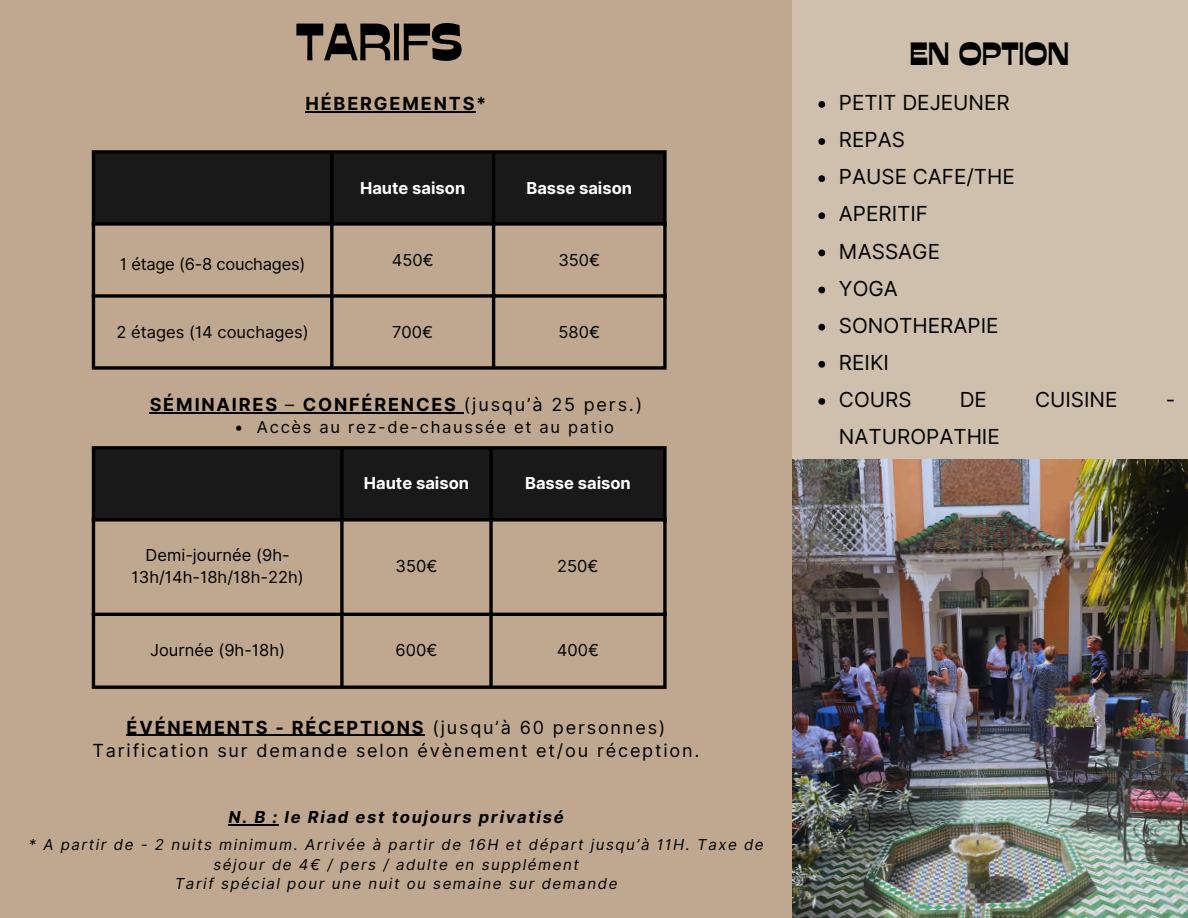
<style>
.page{position:relative;width:1188px;height:918px;background:#bfa88f}
.page>*{position:absolute;margin:0;border:0;box-sizing:border-box;transform-origin:0 0}
.t1{font:700 52.5px "Stadio Now Display";color:#000}
.t2{font:700 32.25px "Stadio Now Display";color:#000}
.t3{font:20.7px "Inter";color:#000}
.t4{font:18px/23.1px "Inter";letter-spacing:.1em;color:#000;text-align:center}
.t5{font:700 18px "Inter";letter-spacing:.1em;color:#000}
.t6{font:16.5px/21.9px "Inter";color:#000;text-align:center}
.t7{font:700 16.5px "Inter";color:#fff}
.t8{font:16.5px "Inter";letter-spacing:.1em;color:#000}
.t9{font:italic 700 16.5px "Inter";letter-spacing:.1em;color:#000}
.t10{font:italic 15px/19.2px "Inter";letter-spacing:.1em;color:#000;text-align:center}
.s1{font-weight:400}
.s2{font-weight:700}
</style>
<div class="page">
<div style="left:792px;top:0;width:396px;height:714px;background:#cec0ac"></div>
<hr style="left:305px;top:111px;width:171px;height:2px;background:#000">
<hr style="left:150px;top:412px;width:135px;height:2px;background:#000">
<svg style="left:285px;top:412px;width:18px;height:2px"></svg>
<hr style="left:303px;top:412px;width:161px;height:2px;background:#000">
<hr style="left:126px;top:735px;width:299px;height:1px;background:#000">
<hr style="left:229px;top:824px;width:50px;height:2px;background:#000">
<div style="left:95px;top:154px;width:568px;height:68px;background:#191919"></div>
<hr style="left:92px;top:154px;width:3px;height:212px;background:#000">
<svg style="left:330px;top:154px;width:4px;height:212px"></svg>
<hr style="left:492px;top:154px;width:3px;height:212px;background:#000">
<svg style="left:663px;top:154px;width:4px;height:212px"></svg>
<svg style="left:92px;top:150px;width:575px;height:4px;background:#0e0c0b"></svg>
<svg style="left:95px;top:222px;width:572px;height:4px;background:#12100e"></svg>
<svg style="left:95px;top:294px;width:572px;height:4px;background:#1c1915"></svg>
<svg style="left:92px;top:366px;width:575px;height:4px;background:#1d1915"></svg>
<div style="left:95px;top:450px;width:568px;height:68px;background:#191919"></div>
<hr style="left:92px;top:450px;width:3px;height:236px;background:#000">
<svg style="left:340px;top:450px;width:4px;height:236px"></svg>
<svg style="left:489px;top:450px;width:4px;height:236px"></svg>
<svg style="left:663px;top:450px;width:4px;height:236px"></svg>
<svg style="left:92px;top:446px;width:575px;height:4px;background:#090807"></svg>
<svg style="left:95px;top:518px;width:572px;height:4px;background:#171411"></svg>
<hr style="left:92px;top:613px;width:575px;height:3px;background:#000">
<hr style="left:92px;top:686px;width:575px;height:3px;background:#000">
<img style="left:792px;top:459px;width:396px;height:459px">
<svg style="left:818px;top:101px;width:7px;height:7px"></svg>
<svg style="left:818px;top:138px;width:7px;height:7px"></svg>
<svg style="left:818px;top:175px;width:7px;height:7px"></svg>
<svg style="left:818px;top:212px;width:7px;height:7px"></svg>
<svg style="left:818px;top:250px;width:7px;height:6px"></svg>
<svg style="left:818px;top:287px;width:7px;height:6px"></svg>
<svg style="left:818px;top:324px;width:7px;height:7px"></svg>
<svg style="left:818px;top:361px;width:7px;height:7px"></svg>
<svg style="left:818px;top:398px;width:7px;height:7px"></svg>
<p class="t1" style="left:296px;top:10px;width:168px">TARIFS</p>
<h1 class="t5" style="left:305px;top:93px;width:183px">HÉBERGEMENTS*</h1>
<p class="t7" style="left:360px;top:178px;width:107px">Haute saison</p>
<p class="t7" style="left:526px;top:178px;width:107px">Basse saison</p>
<p class="t6" style="left:120px;top:253px;width:187px">1 étage (6-8 couchages)</p>
<p class="t6" style="left:392px;top:249px;width:43px">450€</p>
<p class="t6" style="left:558px;top:249px;width:43px">350€</p>
<p class="t6" style="left:117px;top:321px;width:194px">2 étages (14 couchages)</p>
<p class="t6" style="left:392px;top:321px;width:42px">700€</p>
<p class="t6" style="left:559px;top:321px;width:43px">580€</p>
<h4 class="t5" style="left:150px;top:394px;width:494px">SÉMINAIRES <span class="s1">–</span> CONFÉRENCES <span class="s1">(jusqu’à 25 pers.)</span></h4>
<h4 class="t8" style="left:235px;top:418px;width:380px">• Accès au rez-de-chaussée et au patio</h4>
<p class="t7" style="left:364px;top:473px;width:107px">Haute saison</p>
<p class="t7" style="left:525px;top:473px;width:107px">Basse saison</p>
<p class="t6" style="left:132px;top:544px;width:174px">Demi-journée (9h-<br>13h/14h-18h/18h-22h)</p>
<p class="t6" style="left:396px;top:555px;width:43px">350€</p>
<p class="t6" style="left:557px;top:555px;width:43px">250€</p>
<p class="t6" style="left:150px;top:639px;width:137px">Journée (9h-18h)</p>
<p class="t6" style="left:396px;top:639px;width:43px">600€</p>
<p class="t6" style="left:557px;top:639px;width:44px">400€</p>
<h6 class="t4" style="left:92px;top:716px;width:609px"><span class="s2">ÉVÉNEMENTS - RÉCEPTIONS</span> (jusqu’à 60 personnes)<br>Tarification sur demande selon évènement et/ou réception.</h6>
<h6 class="t9" style="left:229px;top:807px;width:337px">N. B : le Riad est toujours privatisé</h6>
<h5 class="t10" style="left:29px;top:835px;width:737px">* A partir de - 2 nuits minimum. Arrivée à partir de 16H et départ jusqu’à 11H. Taxe de séjour de 4€ / pers / adulte en supplément</h5>
<p class="t10" style="left:175px;top:874px;width:444px">Tarif spécial pour une nuit ou semaine sur demande</p>
<h2 class="t2" style="left:909px;top:34px;width:162px">EN OPTION</h2>
<p class="t3" style="left:839px;top:90px;width:172px">PETIT DEJEUNER</p>
<p class="t3" style="left:839px;top:127px;width:67px">REPAS</p>
<p class="t3" style="left:839px;top:164px;width:177px">PAUSE CAFE/THE</p>
<p class="t3" style="left:839px;top:202px;width:91px">APERITIF</p>
<p class="t3" style="left:839px;top:239px;width:103px">MASSAGE</p>
<p class="t3" style="left:839px;top:276px;width:60px">YOGA</p>
<p class="t3" style="left:839px;top:313px;width:161px">SONOTHERAPIE</p>
<p class="t3" style="left:839px;top:350px;width:52px">REIKI</p>
<p class="t3" style="left:839px;top:387px;width:74px">COURS</p>
<p class="t3" style="left:960px;top:387px;width:29px">DE</p>
<p class="t3" style="left:1035px;top:387px;width:84px">CUISINE</p>
<p class="t3" style="left:1166px;top:387px;width:11px">-</p>
<p class="t3" style="left:839px;top:424px;width:162px">NATUROPATHIE</p>
</div>
